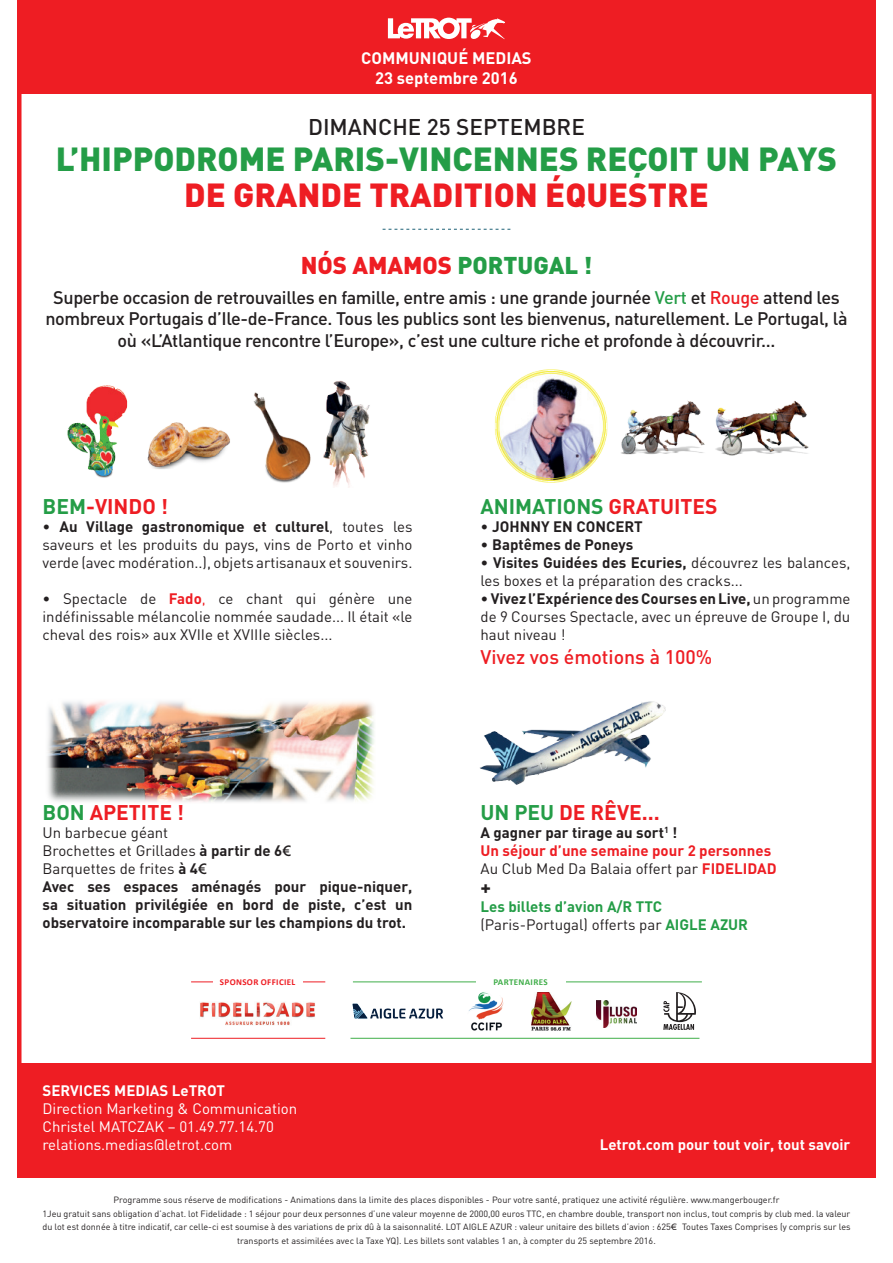
<style>
.page{position:relative;width:893px;height:1263px;background:#fff}
.page>*{position:absolute;margin:0;border:0;box-sizing:border-box;transform-origin:0 0}
.t1{font:900 33px "DIN";color:#249d47}
.t2{font:900 33px "DIN";color:#ee1d23}
.t3{font:900 24px "DIN";color:#ee1d23}
.t4{font:500 22.5px "DIN";color:#231f20}
.t5{font:700 21px "DIN";color:#ee1d23}
.t6{font:700 21px "DIN";color:#249d47}
.t7{font:500 19.5px "DIN";color:#ee1d23}
.t8{font:700 19.5px "DIN";color:#231f20}
.t9{font:500 18px/21.6px "DIN";letter-spacing:-.02em;color:#231f20;text-align:center}
.t10{font:700 16.5px/19.8px "DIN";color:#fff;text-align:center}
.t11{font:15px/18px "DIN";color:#231f20;text-align:justify}
.t12{font:700 15px/18px "DIN";color:#231f20}
.t13{font:700 15px/18px "DIN";color:#ee1d23}
.t14{font:15px/18px "DIN";color:#fff}
.t15{font:700 15px/18px "DIN";color:#249d47}
.t16{font:700 15px "DIN";color:#fff}
.t17{font:9px/13.5px "DIN";color:#231f20;text-align:center}
.t18{font:700 9px "Calibri";letter-spacing:.04em;color:#ee1d23}
.t19{font:700 9px "Calibri";letter-spacing:.04em;color:#40ae49}
.s1{color:#249d47}
.s2{color:#ee1d23}
.s3{font-weight:700}
.s4{font-weight:700;color:#ee1d23}
.s5{font-weight:400}
.s6{font-family:"Cassannet";font-weight:400}
.s7{color:#231f20}
.s8{font-weight:400;color:#231f20}
</style>
<div class="page">
<div style="left:17px;top:0;width:859px;height:94px;background:#ee1d23"></div>
<div style="left:17px;top:1063px;width:859px;height:115px;background:#ee1d23"></div>
<svg style="left:388px;top:18px;width:117px;height:22px"></svg>
<svg style="left:383px;top:229px;width:127px;height:1px"></svg>
<img style="left:495px;top:365px;width:379px;height:123px">
<img style="left:67px;top:380px;width:303px;height:108px">
<img style="left:479px;top:701px;width:187px;height:84px">
<img style="left:47px;top:701px;width:327px;height:101px">
<hr style="left:191px;top:981px;width:134px;height:1px;background:#ee1d23">
<hr style="left:191px;top:1038px;width:134px;height:1px;background:#ee1d23">
<hr style="left:353px;top:981px;width:349px;height:1px;background:#40ae49">
<hr style="left:350px;top:1038px;width:349px;height:1px;background:#40ae49">
<div style="left:213px;top:973px;width:89px;height:16px;background:#fff"></div>
<div style="left:476px;top:973px;width:89px;height:16px;background:#fff"></div>
<img style="left:200px;top:1002px;width:115px;height:23px">
<img style="left:468px;top:992px;width:36px;height:39px">
<svg style="left:663px;top:992px;width:33px;height:38px"></svg>
<img style="left:596px;top:1000px;width:40px;height:27px">
<svg style="left:353px;top:1004px;width:90px;height:14px"></svg>
<img style="left:532px;top:993px;width:40px;height:38px">
<h3 class="t10" style="left:361px;top:47px;width:172px">COMMUNIQUÉ MEDIAS<br>23 septembre 2016</h3>
<h3 class="t4" style="left:308px;top:113px;width:278px">DIMANCHE 25 SEPTEMBRE</h3>
<h1 class="t1" style="left:56px;top:137px;width:783px">L’HIPPODROME PARIS-VINCENNES REÇOIT UN PAYS</h1>
<h1 class="t2" style="left:184px;top:173px;width:526px">DE GRANDE TRADITION ÉQUESTRE</h1>
<h2 class="t3" style="left:301px;top:249px;width:293px">NÓS AMAMOS <span class="s1">PORTUGAL !</span></h2>
<p class="t9" style="left:45px;top:286px;width:804px">Superbe occasion de retrouvailles en famille, entre amis : une grande journée <span class="s1">Vert</span> et <span class="s2">Rouge</span> attend les nombreux Portugais d’Ile-de-France. Tous les publics sont les bienvenus, naturellement. Le Portugal, là où «L’Atlantique rencontre l’Europe», c’est une culture riche et profonde à découvrir...</p>
<h3 class="t5" style="left:43px;top:493px;width:127px"><span class="s1">BEM</span>-VINDO !</h3>
<h3 class="t11" style="left:43px;top:518px;width:371px">• <span class="s3">Au Village gastronomique et culturel</span>, toutes les saveurs et les produits du pays, vins de Porto et vinho verde (avec modération..), objets artisanaux et souvenirs.</h3>
<h3 class="t11" style="left:43px;top:590px;width:371px">• Spectacle de <span class="s4">Fado</span><span class="s2">,</span> ce chant qui génère une indéfinissable mélancolie nommée saudade... Il était «le cheval des rois» aux XVIIe et XVIIIe siècles...</h3>
<h3 class="t5" style="left:43px;top:799px;width:143px"><span class="s1">BON</span> APETITE !</h3>
<h3 class="t12" style="left:43px;top:823px;width:371px"><span class="s5">Un barbecue géant<br>Brochettes et Grillades</span> à partir de 6<span class="s6">€<br></span><span class="s5">Barquettes de frites</span> à 4<span class="s6">€<br></span>Avec ses espaces aménagés pour pique-niquer, sa situation privilégiée en bord de piste, c’est un observatoire incomparable sur les champions du trot.</h3>
<h3 class="t6" style="left:480px;top:493px;width:239px">ANIMATIONS <span class="s2">GRATUITES</span></h3>
<h3 class="t12" style="left:480px;top:517px;width:164px"><span class="s5">•</span> JOHNNY EN CONCERT</h3>
<h3 class="t12" style="left:480px;top:535px;width:154px"><span class="s5">•</span> Baptêmes de Poneys</h3>
<h3 class="t11" style="left:480px;top:554px;width:371px">• <span class="s3">Visites Guidées des Ecuries,</span> découvrez les balances, les boxes et la préparation des cracks...</h3>
<h3 class="t11" style="left:480px;top:590px;width:371px">• <span class="s3">Vivez l’Expérience des Courses en Live,</span> un programme de 9 Courses Spectacle, avec un épreuve de Groupe I, du haut niveau !</h3>
<h3 class="t7" style="left:480px;top:644px;width:233px">Vivez vos émotions à 100%</h3>
<h3 class="t5" style="left:480px;top:799px;width:181px"><span class="s1">UN PEU</span> DE RÊVE...</h3>
<h3 class="t13" style="left:480px;top:823px;width:298px"><span class="s7">A gagner par tirage au sort</span><sup>1</sup> <span class="s7">!<br></span>Un séjour d’une semaine pour 2 personnes<br><span class="s8">Au Club Med Da Balaia offert par</span> FIDELIDAD</h3>
<h3 class="t8" style="left:480px;top:874px;width:12px">+</h3>
<h3 class="t15" style="left:480px;top:897px;width:269px">Les billets d’avion A/R TTC <span class="s8">(Paris-Portugal) offerts par</span> AIGLE AZUR</h3>
<p class="t18" style="left:220px;top:976px;width:77px">SPONSOR OFFICIEL</p>
<p class="t19" style="left:493px;top:976px;width:56px">PARTENAIRES</p>
<h3 class="t16" style="left:43px;top:1081px;width:184px">SERVICES MEDIAS LeTROT</h3>
<h3 class="t14" style="left:43px;top:1099px;width:256px">Direction Marketing &amp; Communication<br>Christel MATCZAK – 01.49.77.14.70 relations.medias@letrot.com</h3>
<h3 class="t16" style="left:600px;top:1135px;width:252px">Letrot.com pour tout voir, tout savoir</h3>
<p class="t17" style="left:43px;top:1193px;width:809px">Programme sous réserve de modifications - Animations dans la limite des places disponibles - Pour votre santé, pratiquez une activité régulière. www.mangerbouger.fr<br>1Jeu gratuit sans obligation d’achat. lot Fidelidade : 1 séjour pour deux personnes d’une valeur moyenne de 2000,00 euros TTC, en chambre double, transport non inclus, tout compris by club med. la valeur du lot est donnée à titre indicatif, car celle-ci est soumise à des variations de prix dû à la saisonnalité. LOT AIGLE AZUR : valeur unitaire des billets d’avion : 625€ Toutes Taxes Comprises (y compris sur les transports et assimilées avec la Taxe YQ). Les billets sont valables 1 an, à compter du 25 septembre 2016.</p>
</div>
